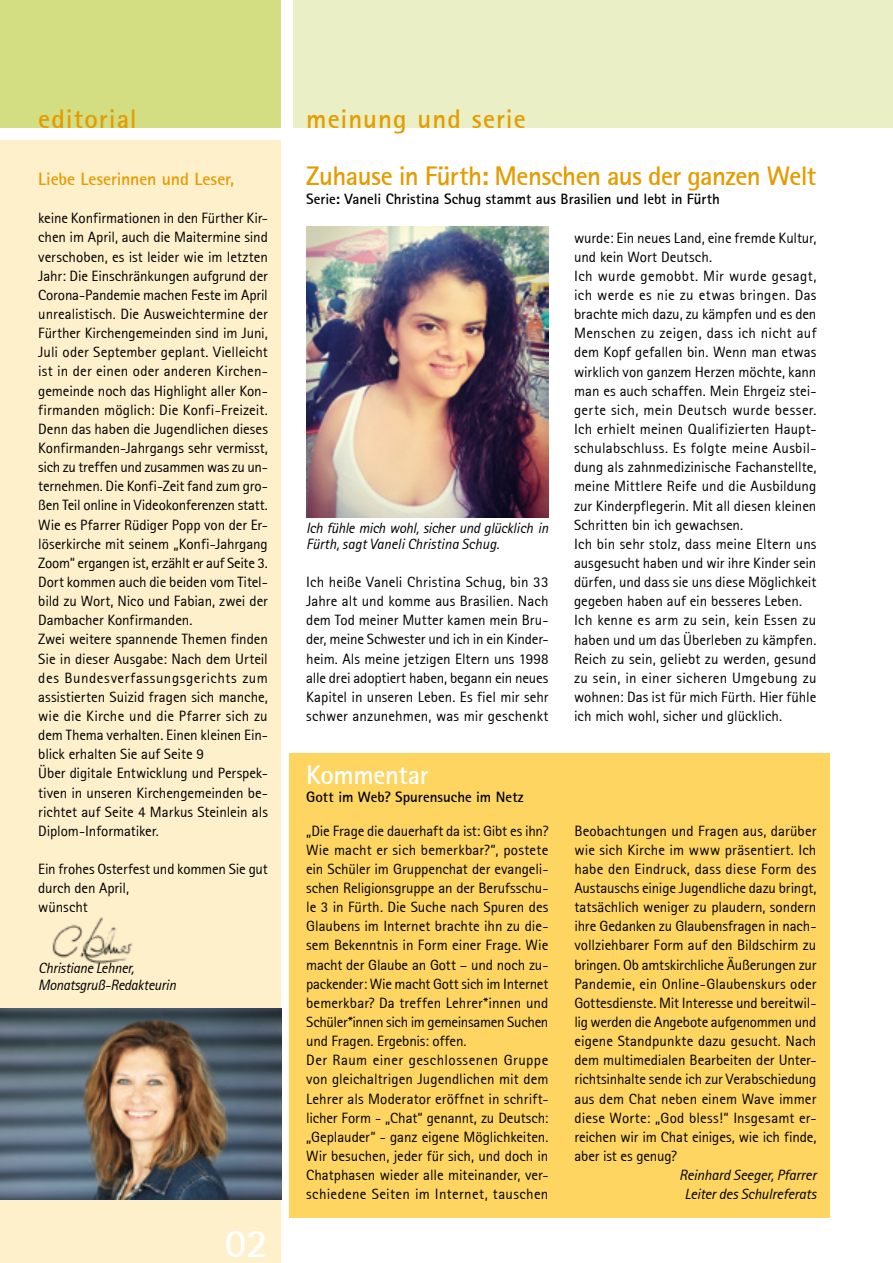
<style>
.page{position:relative;width:893px;height:1263px;background:#fff}
.page>*{position:absolute;margin:0;border:0;box-sizing:border-box;transform-origin:0 0}
.t1{font:40.5px "Rotis Sans Serif Bold 65";color:#fff}
.t2{font:27px "Rotis Sans Serif Bold 65";letter-spacing:-.015em;color:#e49c00}
.t3{font:27px "Rotis Sans Serif Bold 65";letter-spacing:.035em;color:#e49c00}
.t4{font:27px "Rotis Sans Serif Bold 65";letter-spacing:-.015em;color:#fff}
.t5{font:18px "Rotis Sans Serif Bold 65";letter-spacing:-.005em;color:#e49c00}
.t6{font:15px/19.2px "Rotis Sans Serif 55";color:#000}
.t7{font:15px "Rotis Sans Serif Bold 65";color:#000}
.t8{font:15px/16.5px "Rotis Sans Serif Italic 56";letter-spacing:-.02em;color:#000}
.t9{font:15px/16.5px "Rotis Sans Serif Italic 56";color:#000}
</style>
<div class="page">
<div style="left:293px;top:0;width:600px;height:128px;background:#eaefc5"></div>
<div style="left:0;top:0;width:281px;height:128px;background:#d3de82"></div>
<div style="left:0;top:140px;width:281px;height:1123px;background:#fff0cc"></div>
<img style="left:52px;top:917px;width:81px;height:47px">
<img style="left:0;top:1009px;width:281px;height:190px">
<img style="left:306px;top:226px;width:243px;height:291px">
<div style="left:289px;top:753px;width:540px;height:465px;background:#fed561"></div>
<h2 class="t3" style="left:38px;top:101px;width:100px">editorial</h2>
<p class="t5" style="left:38px;top:167px;width:197px">Liebe Leserinnen und Leser,</p>
<p class="t6" style="left:38px;top:208px;width:231px">keine Konfirmationen in den Fürther Kir&shy;chen im April, auch die Maitermine sind verschoben, es ist leider wie im letzten Jahr: Die Einschränkungen aufgrund der Corona-Pandemie machen Feste im April unrealistisch. Die Ausweichtermine der Fürther Kirchengemeinden sind im Juni, Juli oder September geplant. Vielleicht ist in der einen oder anderen Kirchen&shy;gemeinde noch das Highlight aller Kon&shy;firmanden möglich: Die Konfi-Freizeit.<br>Denn das haben die Jugendlichen dieses Konfirmanden-Jahrgangs sehr vermisst, sich zu treffen und zusammen was zu un&shy;ternehmen. Die Konfi-Zeit fand zum gro&shy;ßen Teil online in Videokonferenzen statt.<br>Wie es Pfarrer Rüdiger Popp von der Er&shy;löserkirche mit seinem „Konfi-Jahrgang Zoom“ ergangen ist, erzählt er auf Seite 3.<br>Dort kommen auch die beiden vom Titel&shy;bild zu Wort, Nico und Fabian, zwei der Dambacher Konfirmanden.<br>Zwei weitere spannende Themen finden Sie in dieser Ausgabe: Nach dem Urteil des Bundesverfassungsgerichts zum assistierten Suizid fragen sich manche, wie die Kirche und die Pfarrer sich zu dem Thema verhalten. Einen kleinen Ein&shy;blick erhalten Sie auf Seite 9<br>Über digitale Entwicklung und Perspek&shy;tiven in unseren Kirchengemeinden be&shy;richtet auf Seite 4 Markus Steinlein als Diplom-Informatiker.</p>
<p class="t6" style="left:38px;top:859px;width:231px">Ein frohes Osterfest und kommen Sie gut durch den April,<br>wünscht</p>
<p class="t8" style="left:38px;top:960px;width:139px">Christiane Lehner,<br>Monatsgruß-Redakteurin</p>
<h1 class="t1" style="left:225px;top:1217px;width:44px">02</h1>
<h2 class="t3" style="left:306px;top:101px;width:221px">meinung und serie</h2>
<h2 class="t2" style="left:306px;top:159px;width:512px">Zuhause in Fürth: Menschen aus der ganzen Welt</h2>
<p class="t7" style="left:306px;top:190px;width:415px">Serie: Vaneli Christina Schug stammt aus Brasilien und lebt in Fürth</p>
<p class="t9" style="left:306px;top:519px;width:244px">Ich fühle mich wohl, sicher und glücklich in<br>Fürth, sagt Vaneli Christina Schug.</p>
<p class="t6" style="left:306px;top:572px;width:244px;text-align:justify">Ich heiße Vaneli Christina Schug, bin 33<br>Jahre alt und komme aus Brasilien. Nach dem Tod meiner Mutter kamen mein Bru&shy;der, meine Schwester und ich in ein Kinder&shy;heim. Als meine jetzigen Eltern uns 1998 alle drei adoptiert haben, begann ein neues Kapitel in unseren Leben. Es fiel mir sehr schwer anzunehmen, was mir geschenkt</p>
<h2 class="t4" style="left:306px;top:757px;width:124px">Kommentar</h2>
<p class="t7" style="left:306px;top:787px;width:219px">Gott im Web? Spurensuche im Netz</p>
<p class="t6" style="left:306px;top:821px;width:244px">„Die Frage die dauerhaft da ist: Gibt es ihn?<br>Wie macht er sich bemerkbar?“, postete ein Schüler im Gruppenchat der evangeli&shy;schen Religionsgruppe an der Berufsschu&shy;le 3 in Fürth. Die Suche nach Spuren des Glaubens im Internet brachte ihn zu die&shy;sem Bekenntnis in Form einer Frage. Wie macht der Glaube an Gott – und noch zu&shy;packender: Wie macht Gott sich im Internet bemerkbar? Da treffen Lehrer*innen und Schüler*innen sich im gemeinsamen Suchen und Fragen. Ergebnis: offen.<br>Der Raum einer geschlossenen Gruppe von gleichaltrigen Jugendlichen mit dem Lehrer als Moderator eröffnet in schrift&shy;licher Form - „Chat“ genannt, zu Deutsch: „Geplauder“ - ganz eigene Möglichkeiten.<br>Wir besuchen, jeder für sich, und doch in Chatphasen wieder alle miteinander, ver&shy;schiedene Seiten im Internet, tauschen</p>
<p class="t6" style="left:574px;top:228px;width:244px">wurde: Ein neues Land, eine fremde Kultur, und kein Wort Deutsch.<br>Ich wurde gemobbt. Mir wurde gesagt, ich werde es nie zu etwas bringen. Das brachte mich dazu, zu kämpfen und es den Menschen zu zeigen, dass ich nicht auf dem Kopf gefallen bin. Wenn man etwas wirklich von ganzem Herzen möchte, kann man es auch schaffen. Mein Ehrgeiz stei&shy;gerte sich, mein Deutsch wurde besser.<br>Ich erhielt meinen Qualifizierten Haupt&shy;schulabschluss. Es folgte meine Ausbil&shy;dung als zahnmedizinische Fachanstellte, meine Mittlere Reife und die Ausbildung zur Kinderpflegerin. Mit all diesen kleinen Schritten bin ich gewachsen.<br>Ich bin sehr stolz, dass meine Eltern uns ausgesucht haben und wir ihre Kinder sein dürfen, und dass sie uns diese Möglichkeit gegeben haben auf ein besseres Leben.<br>Ich kenne es arm zu sein, kein Essen zu haben und um das Überleben zu kämpfen.<br>Reich zu sein, geliebt zu werden, gesund zu sein, in einer sicheren Umgebung zu wohnen: Das ist für mich Fürth. Hier fühle ich mich wohl, sicher und glücklich.</p>
<p class="t6" style="left:574px;top:821px;width:244px;text-align:justify">Beobachtungen und Fragen aus, darüber wie sich Kirche im www präsentiert. Ich habe den Eindruck, dass diese Form des Austauschs einige Jugendliche dazu bringt, tatsächlich weniger zu plaudern, sondern ihre Gedanken zu Glaubensfragen in nach&shy;vollziehbarer Form auf den Bildschirm zu bringen. Ob amtskirchliche Äußerungen zur Pandemie, ein Online-Glaubenskurs oder Gottesdienste. Mit Interesse und bereitwil&shy;lig werden die Angebote aufgenommen und eigene Standpunkte dazu gesucht. Nach dem multimedialen Bearbeiten der Unter&shy;richtsinhalte sende ich zur Verabschiedung aus dem Chat neben einem Wave immer diese Worte: „God bless!“ Insgesamt er&shy;reichen wir im Chat einiges, wie ich finde, aber ist es genug?</p>
<p class="t8" style="left:679px;top:1166px;width:139px;line-height:19.2px;text-align:center">Reinhard Seeger, Pfarrer<br>Leiter des Schulreferats</p>
</div>
